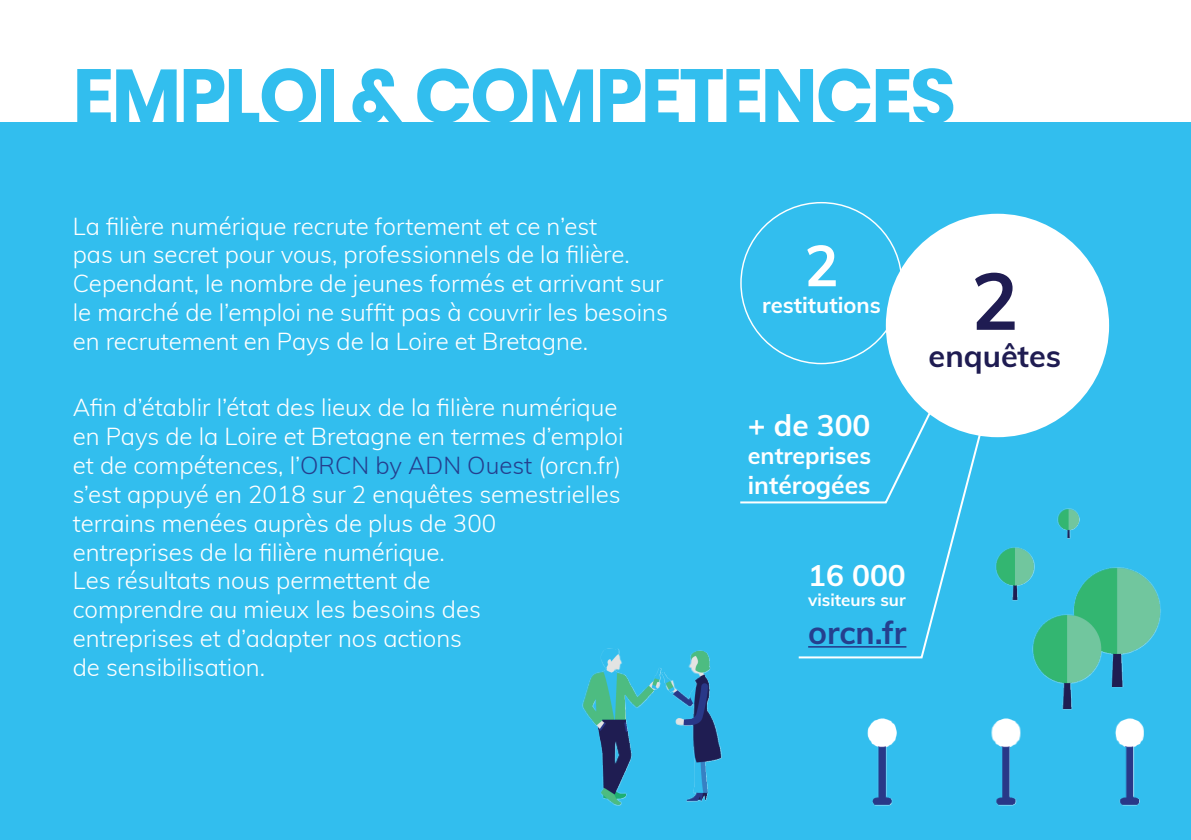
<style>
.page{position:relative;width:1191px;height:840px;background:#fff}
.page>*{position:absolute;margin:0;border:0;box-sizing:border-box;transform-origin:0 0}
.t1{font:700 79.2px "Muli";color:#1f1c52}
.t2{font:700 76px "Poppins";letter-spacing:-.025em;color:#32beee}
.t3{font:700 57px "Muli";color:#fff}
.t4{font:700 32px "Muli";color:#253f8e}
.t5{font:700 30.6px "Muli";color:#1f1c52}
.t6{font:700 29.8px "Muli";color:#fff}
.t7{font:700 24.6px "Muli";color:#fff}
.t8{font:300 24px/28.8px "Muli";color:#fff}
.t9{font:700 23.4px "Muli";color:#fff}
.t10{font:700 22px "Muli";color:#fff}
.t11{font:700 17px "Muli";color:#fff}
.s1{color:#253f8e}
</style>
<div class="page">
<div style="left:0;top:122px;width:1191px;height:717px;background:#32beee"></div>
<img style="left:995px;top:508px;width:166px;height:184px">
<img style="left:867px;top:692px;width:277px;height:114px">
<img style="left:582px;top:648px;width:140px;height:158px">
<svg style="left:740px;top:391px;width:192px;height:113px"></svg>
<div style="left:886px;top:214px;width:223px;height:223px;background:#fff;border-radius:50%"></div>
<svg style="left:796px;top:416px;width:190px;height:243px"></svg>
<h2 class="t2" style="left:73px;top:52px;width:884px">EMPLOI &amp; COMPETENCES</h2>
<p class="t8" style="left:73px;top:210px;width:596px">La filière numérique recrute fortement et ce n’est<br>pas un secret pour vous, professionnels de la filière.<br>Cependant, le nombre de jeunes formés et arrivant sur le marché de l’emploi ne suffit pas à couvrir les besoins en recrutement en Pays de la Loire et Bretagne.</p>
<p class="t8" style="left:73px;top:392px;width:552px">Afin d’établir l’état des lieux de la filière numérique en Pays de la Loire et Bretagne en termes d’emploi et de compétences, l’<span class="s1">ORCN by ADN Ouest</span> (orcn.fr) s’est appuyé en 2018 sur 2 enquêtes semestrielles terrains menées auprès de plus de 300<br>entreprises de la filière numérique.<br>Les résultats nous permettent de<br>comprendre au mieux les besoins des<br>entreprises et d’adapter nos actions<br>de sensibilisation.</p>
<h3 class="t3" style="left:804px;top:224px;width:36px">2</h3>
<p class="t10" style="left:762px;top:288px;width:120px">restitutions</p>
<p class="t6" style="left:748px;top:403px;width:124px">+ de 300</p>
<p class="t9" style="left:748px;top:438px;width:125px">entreprises</p>
<p class="t7" style="left:748px;top:466px;width:124px">intérogées</p>
<h1 class="t1" style="left:971px;top:243px;width:49px">2</h1>
<p class="t5" style="left:928px;top:333px;width:134px">enquêtes</p>
<p class="t6" style="left:808px;top:552px;width:99px">16 000</p>
<p class="t11" style="left:808px;top:587px;width:99px">visiteurs sur</p>
<h3 class="t4" style="left:808px;top:609px;width:100px">orcn.fr</h3>
</div>
